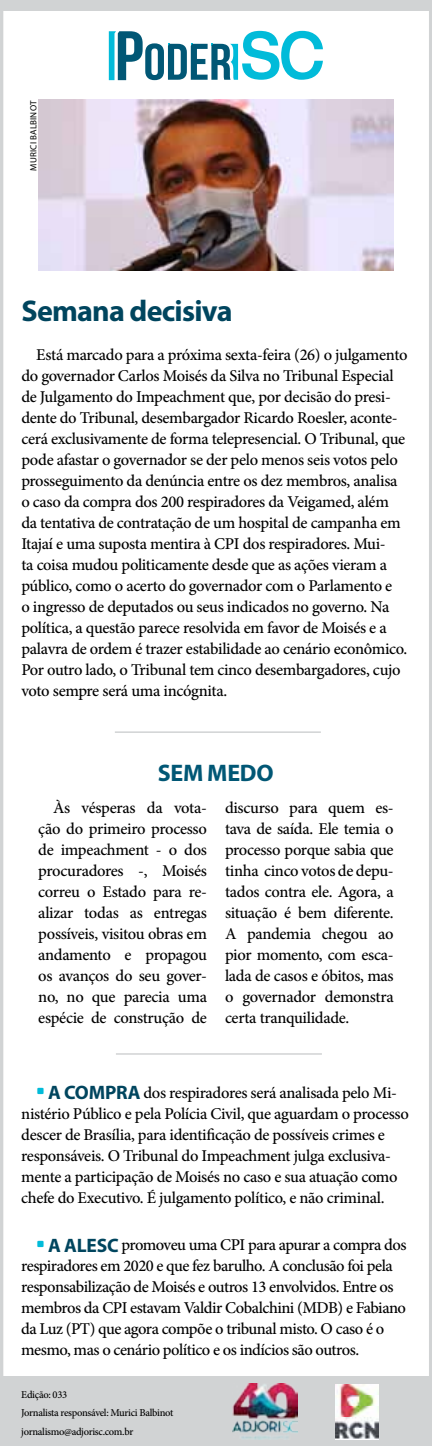
<style>
.page{position:relative;width:432px;height:1446px;background:#fff}
.page>*{position:absolute;margin:0;border:0;box-sizing:border-box;transform-origin:0 0}
.t1{font:700 30px "Myriad Pro";letter-spacing:-.025em;color:#00455e}
.t2{font:700 24px "Myriad Pro";letter-spacing:-.01em;color:#015775}
.t3{font:500 16.5px/21px "Minion Pro";letter-spacing:-.02em;color:#000}
.t4{font:500 10.5px/18.5px "Minion Pro";letter-spacing:-.03em;color:#000}
.t5{font:9px "Myriad Pro";letter-spacing:.02em;color:#000}
.s1{font-family:"Agency FB";font-weight:400;font-size:21px;color:#01bbd9}
.s2{font-family:"Myriad Pro";font-weight:700;font-size:19.5px;color:#00455e}
</style>
<div class="page">
<div style="left:0;top:0;width:432px;height:10px;background:#d1d3d4"></div>
<div style="left:0;top:5px;width:432px;height:1441px;border:3px solid #d1d3d4"></div>
<svg style="left:109px;top:31px;width:214px;height:49px"></svg>
<div style="left:0;top:1377px;width:432px;height:69px;background:#d1d3d4"></div>
<img style="left:232px;top:1383px;width:66px;height:57px">
<img style="left:335px;top:1384px;width:43px;height:56px">
<img style="left:39px;top:100px;width:354px;height:171px">
<hr style="left:115px;top:731px;width:206px;height:2px;background:#d1d3d4">
<hr style="left:116px;top:1053px;width:206px;height:1px;background:#d1d3d4">
<p class="t5" style="left:28px;top:170px;width:71px;rotate:-90deg">murici balbinot</p>
<h1 class="t1" style="left:21px;top:291px;width:213px">SEMANA DECISIVA</h1>
<p class="t3" style="left:21px;top:344px;width:387px;text-indent:15px">Está marcado para a próxima sexta-feira (26) o julgamento do governador Carlos Moisés da Silva no Tribunal Especial de Julgamento do Impeachment que, por decisão do presi&shy;dente do Tribunal, desembargador Ricardo Roesler, aconte&shy;cerá exclusivamente de forma telepresencial. O Tribunal, que pode afastar o governador se der pelo menos seis votos pelo prosseguimento da denúncia entre os dez membros, analisa o caso da compra dos 200 respiradores da Veigamed, além da tentativa de contratação de um hospital de campanha em Itajaí e uma suposta mentira à CPI dos respiradores. Mui-<br>ta coisa mudou politicamente desde que as ações vieram a público, como o acerto do governador com o Parlamento e<br>o ingresso de deputados ou seus indicados no governo. Na política, a questão parece resolvida em favor de Moisés e a palavra de ordem é trazer estabilidade ao cenário econômico.<br>Por outro lado, o Tribunal tem cinco desembargadores, cujo voto sempre será uma incógnita.</p>
<h2 class="t2" style="left:158px;top:757px;width:117px">SEM MEDO</h2>
<p class="t3" style="left:38px;top:797px;width:170px;text-align:justify;text-indent:15px">Às vésperas da vota&shy;ção do primeiro processo de impeachment - o dos procuradores -, Moisés correu o Estado para re&shy;alizar todas as entregas possíveis, visitou obras em andamento e propagou os avanços do seu gover&shy;no, no que parecia uma espécie de construção de</p>
<p class="t3" style="left:225px;top:797px;width:170px;text-align:justify">discurso para quem es&shy;tava de saída. Ele temia o processo porque sabia que tinha cinco votos de depu&shy;tados contra ele. Agora, a situação é bem diferente.<br>A pandemia chegou ao pior momento, com esca&shy;lada de casos e óbitos, mas o governador demonstra certa tranquilidade.</p>
<p class="t3" style="left:21px;top:1082px;width:389px;text-indent:15px"><span class="s1">•</span> <span class="s2">A COMPRA</span> dos respiradores será analisada pelo Mi&shy;nistério Público e pela Polícia Civil, que aguardam o processo descer de Brasília, para identificação de possíveis crimes e responsáveis. O Tribunal do Impeachment julga exclusiva&shy;mente a participação de Moisés no caso e sua atuação como chefe do Executivo. É julgamento político, e não criminal.</p>
<p class="t3" style="left:21px;top:1234px;width:386px;text-indent:15px"><span class="s1">•</span> <span class="s2">A ALESC</span> promoveu uma CPI para apurar a compra dos respiradores em 2020 e que fez barulho. A conclusão foi pela responsabilização de Moisés e outros 13 envolvidos. Entre os membros da CPI estavam Valdir Cobalchini (MDB) e Fabiano da Luz (PT) que agora compõe o tribunal misto. O caso é o mesmo, mas o cenário político e os indícios são outros.</p>
<p class="t4" style="left:21px;top:1385px;width:47px">Edição: 033</p>
<p class="t4" style="left:21px;top:1403px;width:154px">Jornalista responsável: Murici Balbinot jornalismo@adjorisc.com.br</p>
</div>
